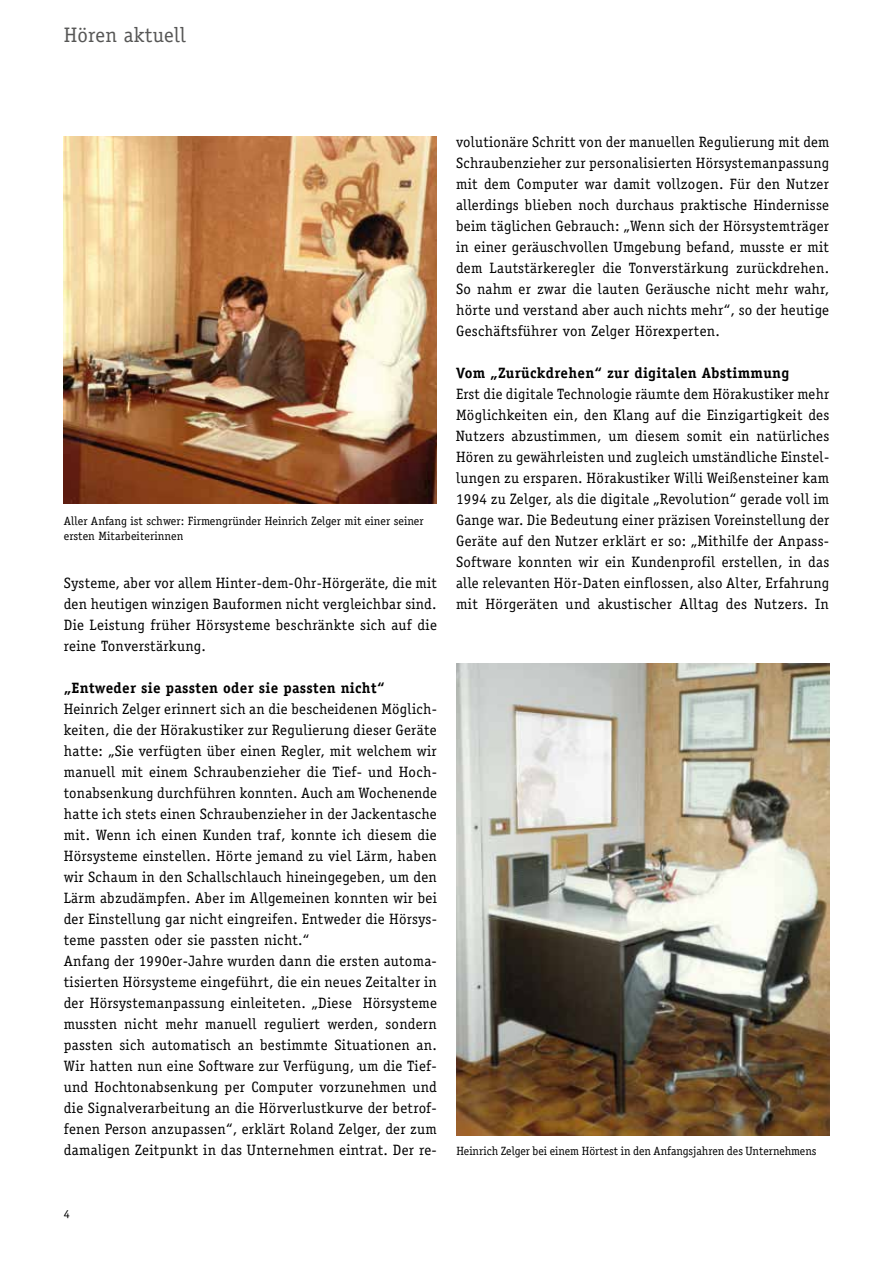
<style>
.page{position:relative;width:893px;height:1263px;background:#fff}
.page>*{position:absolute;margin:0;border:0;box-sizing:border-box;transform-origin:0 0}
.t1{font:21px "Officina Serif";letter-spacing:.01em;color:#575756}
.t2{font:15px/21px "Officina Serif";letter-spacing:.02em;color:#000;text-align:justify}
.t3{font:700 15px "Officina Serif";letter-spacing:.02em;color:#000}
.t4{font:12px/15px "Officina Serif";color:#000}
</style>
<div class="page">
<img style="left:456px;top:663px;width:373px;height:472px">
<img style="left:64px;top:136px;width:373px;height:368px">
<h1 class="t1" style="left:64px;top:23px;width:124px">Hören aktuell</h1>
<p class="t4" style="left:64px;top:513px;width:361px">Aller Anfang ist schwer: Firmengründer Heinrich Zelger mit einer seiner ersten Mitarbeiterinnen</p>
<p class="t2" style="left:64px;top:573px;width:375px">Systeme, aber vor allem Hinter-dem-Ohr-Hörgeräte, die mit den heutigen winzigen Bauformen nicht vergleichbar sind.<br>Die Leistung früher Hörsysteme beschränkte sich auf die reine Tonverstärkung.</p>
<p class="t3" style="left:64px;top:679px;width:322px">„Entweder sie passten oder sie passten nicht“</p>
<p class="t2" style="left:64px;top:699px;width:375px;text-align:left">Heinrich Zelger erinnert sich an die bescheidenen Möglich&shy;keiten, die der Hörakustiker zur Regulierung dieser Geräte hatte: „Sie verfügten über einen Regler, mit welchem wir manuell mit einem Schraubenzieher die Tief- und Hoch&shy;tonabsenkung durchführen konnten. Auch am Wochenende hatte ich stets einen Schraubenzieher in der Jackentasche mit. Wenn ich einen Kunden traf, konnte ich diesem die Hörsysteme einstellen. Hörte jemand zu viel Lärm, haben wir Schaum in den Schallschlauch hineingegeben, um den Lärm abzudämpfen. Aber im Allgemeinen konnten wir bei der Einstellung gar nicht eingreifen. Entweder die Hörsys&shy;teme passten oder sie passten nicht.“<br>Anfang der 1990er-Jahre wurden dann die ersten automa&shy;tisierten Hörsysteme eingeführt, die ein neues Zeitalter in der Hörsystemanpassung einleiteten. „Diese Hörsysteme mussten nicht mehr manuell reguliert werden, sondern passten sich automatisch an bestimmte Situationen an.<br>Wir hatten nun eine Software zur Verfügung, um die Tief&shy;und Hochtonabsenkung per Computer vorzunehmen und die Signalverarbeitung an die Hörverlustkurve der betrof&shy;fenen Person anzupassen“, erklärt Roland Zelger, der zum damaligen Zeitpunkt in das Unternehmen eintrat. Der re-</p>
<p class="t2" style="left:456px;top:132px;width:375px">volutionäre Schritt von der manuellen Regulierung mit dem Schraubenzieher zur personalisierten Hörsystemanpassung mit dem Computer war damit vollzogen. Für den Nutzer allerdings blieben noch durchaus praktische Hindernisse beim täglichen Gebrauch: „Wenn sich der Hörsystemträger in einer geräuschvollen Umgebung befand, musste er mit dem Lautstärkeregler die Tonverstärkung zurückdrehen.<br>So nahm er zwar die lauten Geräusche nicht mehr wahr, hörte und verstand aber auch nichts mehr“, so der heutige Geschäftsführer von Zelger Hörexperten.</p>
<p class="t3" style="left:456px;top:364px;width:335px">Vom „Zurückdrehen“ zur digitalen Abstimmung</p>
<p class="t2" style="left:456px;top:384px;width:375px">Erst die digitale Technologie räumte dem Hörakustiker mehr Möglichkeiten ein, den Klang auf die Einzigartigkeit des Nutzers abzustimmen, um diesem somit ein natürliches Hören zu gewährleisten und zugleich umständliche Einstel&shy;lungen zu ersparen. Hörakustiker Willi Weißensteiner kam 1994 zu Zelger, als die digitale „Revolution“ gerade voll im Gange war. Die Bedeutung einer präzisen Voreinstellung der Geräte auf den Nutzer erklärt er so: „Mithilfe der Anpass-Software konnten wir ein Kundenprofil erstellen, in das alle relevanten Hör-Daten einflossen, also Alter, Erfahrung mit Hörgeräten und akustischer Alltag des Nutzers. In</p>
<p class="t4" style="left:456px;top:1143px;width:361px">Heinrich Zelger bei einem Hörtest in den Anfangsjahren des Unternehmens</p>
<p class="t4" style="left:64px;top:1207px;width:7px">4</p>
</div>
